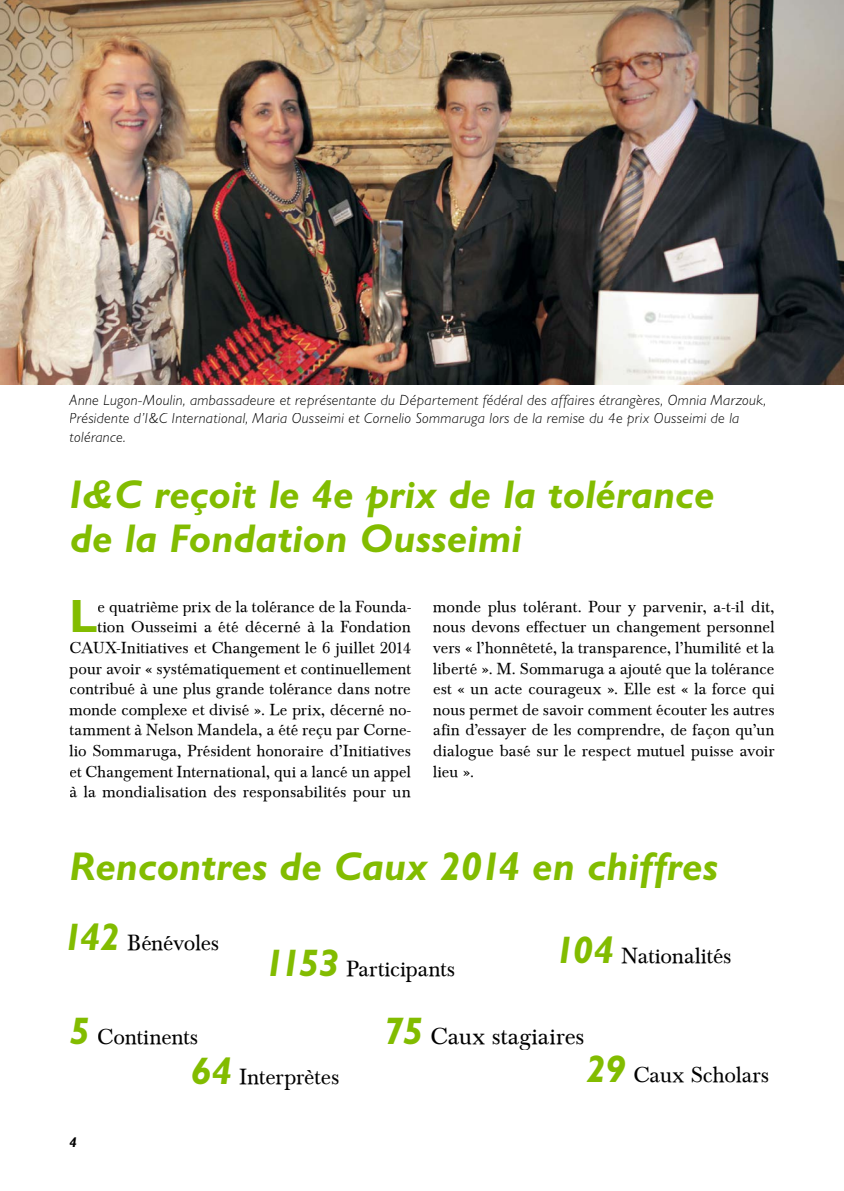
<style>
.page{position:relative;width:844px;height:1191px;background:#fff}
.page>*{position:absolute;margin:0;border:0;box-sizing:border-box;transform-origin:0 0}
.t1{font:700 46.9px "Gill Sans";color:#82bc00}
.t2{font:italic 700 40.25px/43.8px "Gill Sans";color:#82bc00}
.t3{font:24.32px "Baskerville";letter-spacing:.015em;color:#000}
.t4{font:22.75px "Baskerville";letter-spacing:.01em;color:#000}
.t5{font:16.62px/20.7px "Baskerville";letter-spacing:.015em;color:#000;text-align:right}
.t6{font:italic 300 14.88px/18.4px "Gill Sans";letter-spacing:.025em;color:#000}
.t7{font:italic 700 14px "Gill Sans";color:#000}
.s1{font-family:"Gill Sans";font-weight:700;font-style:italic;font-size:38.5px;color:#82bc00}
</style>
<div class="page">
<img style="left:0;top:0;width:843px;height:384px">
<p class="t6" style="left:69px;top:391px;width:698px">Anne Lugon-Moulin, ambassadeure et représentante du Département fédéral des affaires étrangères, Omnia Marzouk,<br>Présidente d’I&amp;C International, Maria Ousseimi et Cornelio Sommaruga lors de la remise du 4e prix Ousseimi de la tolérance.</p>
<h2 class="t2" style="left:69px;top:473px;width:646px">I&amp;C reçoit le 4e prix de la tolérance de la Fondation Ousseimi</h2>
<p class="t5" style="left:69px;top:596px;width:343px">e quatrième prix de la tolérance de la Founda&shy;tion Ousseimi a été décerné à la Fondation CAUX-Initiatives et Changement le 6 juillet 2014 pour avoir « systématiquement et continuellement contribué à une plus grande tolérance dans notre monde complexe et divisé ». Le prix, décerné no&shy;tamment à Nelson Mandela, a été reçu par Corne&shy;lio Sommaruga, Président honoraire d’Initiatives et Changement International, qui a lancé un appel à la mondialisation des responsabilités pour un</p>
<h1 class="t1" style="left:69px;top:588px;width:29px">L</h1>
<p class="t5" style="left:433px;top:596px;width:343px;text-align:justify">monde plus tolérant. Pour y parvenir, a-t-il dit, nous devons effectuer un changement personnel vers « l’honnêteté, la transparence, l’humilité et la liberté ». M. Sommaruga a ajouté que la tolérance est « un acte courageux ». Elle est « la force qui nous permet de savoir comment écouter les autres afin d’essayer de les comprendre, de façon qu’un dialogue basé sur le respect mutuel puisse avoir lieu ».</p>
<h2 class="t2" style="left:69px;top:845px;width:649px">Rencontres de Caux 2014 en chiffres</h2>
<h3 class="t4" style="left:62px;top:930px;width:158px"><span class="s1">142</span> Bénévoles</h3>
<h3 class="t4" style="left:69px;top:1023px;width:130px"><span class="s1">5</span> Continents</h3>
<h3 class="t4" style="left:264px;top:956px;width:192px"><span class="s1">1153</span> Participants</h3>
<h3 class="t4" style="left:554px;top:943px;width:178px"><span class="s1">104</span> Nationalités</h3>
<h3 class="t3" style="left:383px;top:1022px;width:202px"><span class="s1">75</span> Caux stagiaires</h3>
<p class="t7" style="left:69px;top:1134px;width:9px">4</p>
<h3 class="t4" style="left:191px;top:1063px;width:150px"><span class="s1">64</span> Interprètes</h3>
<h3 class="t4" style="left:585px;top:1061px;width:185px"><span class="s1">29</span> Caux Scholars</h3>
</div>
